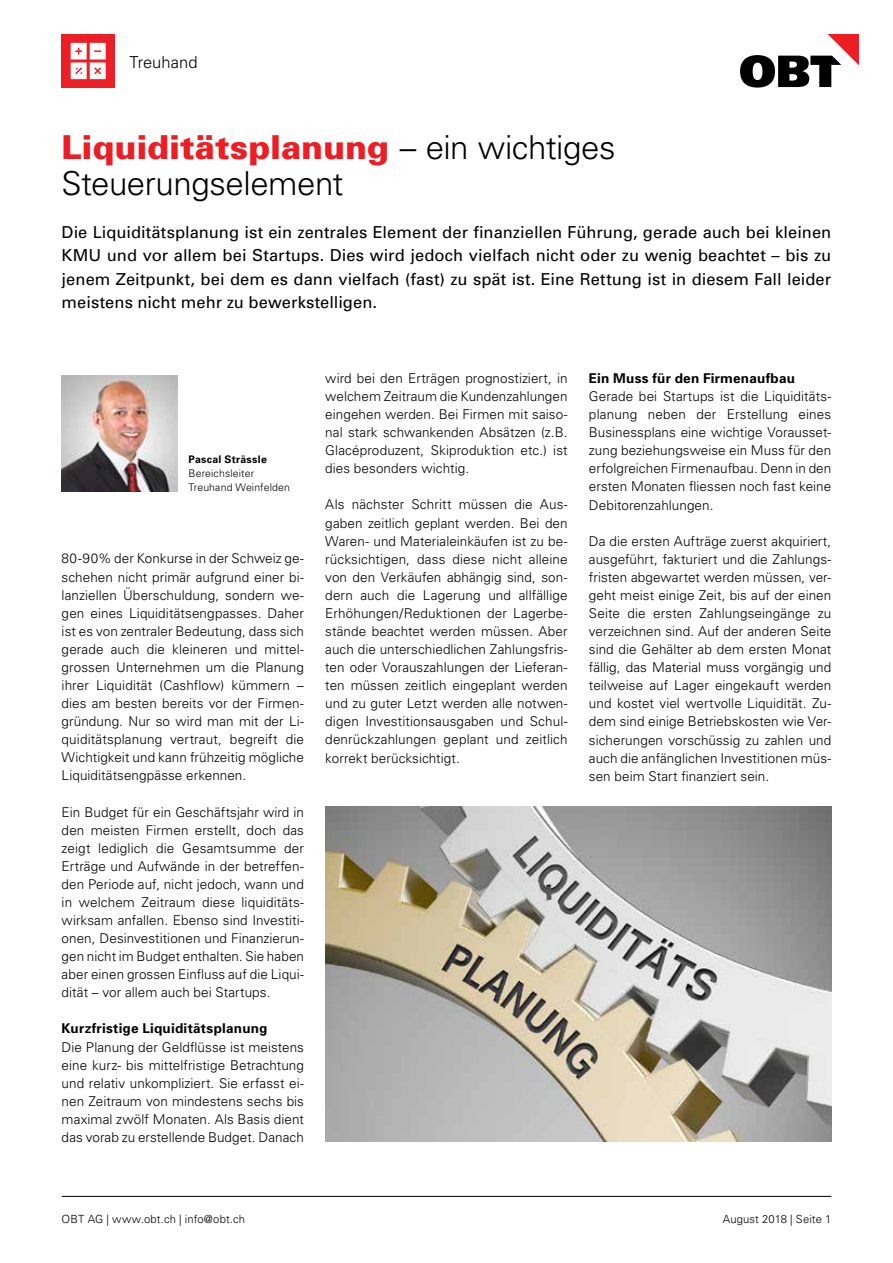
<style>
.page{position:relative;width:893px;height:1263px;background:#fff}
.page>*{position:absolute;margin:0;border:0;box-sizing:border-box;transform-origin:0 0}
.t1{font:300 33px/36px "Univers";letter-spacing:-.015em;color:#000}
.t2{font:16.5px/23.2px "Univers";letter-spacing:.005em;color:#000;text-align:justify}
.t3{font:300 16.5px "Univers";letter-spacing:.005em;color:#000}
.t4{font:300 13.5px/18.1px "Univers";letter-spacing:.005em;color:#000;text-align:justify}
.t5{font:700 13.5px "Univers";letter-spacing:.02em;color:#000}
.t6{font:300 11.25px "Univers";letter-spacing:.01em;color:#000}
.t7{font:300 10.5px/14.2px "Univers";letter-spacing:.01em;color:#000}
.t8{font:700 10.5px "Univers";letter-spacing:.03em;color:#000}
.s1{font-weight:900;color:#ed1d24}
</style>
<div class="page">
<svg style="left:740px;top:34px;width:119px;height:54px"></svg>
<hr style="left:62px;top:1196px;width:769px;height:1px;background:#000">
<img style="left:62px;top:376px;width:115px;height:115px">
<img style="left:325px;top:807px;width:506px;height:335px">
<div style="left:62px;top:34px;width:53px;height:53px;background:#ec1e26"></div>
<svg style="left:71px;top:43px;width:35px;height:36px"></svg>
<p class="t3" style="left:130px;top:52px;width:69px">Treuhand</p>
<h1 class="t1" style="left:62px;top:130px;width:555px"><span class="s1">Liquiditätsplanung</span> – ein wichtiges<br>Steuerungselement</h1>
<p class="t2" style="left:62px;top:221px;width:771px">Die Liquiditätsplanung ist ein zentrales Element der finanziellen Führung, gerade auch bei kleinen KMU und vor allem bei Startups. Dies wird jedoch vielfach nicht oder zu wenig beachtet – bis zu jenem Zeitpunkt, bei dem es dann vielfach (fast) zu spät ist. Eine Rettung ist in diesem Fall leider meistens nicht mehr zu bewerkstelligen.</p>
<p class="t8" style="left:189px;top:453px;width:80px">Pascal Strässle</p>
<p class="t7" style="left:189px;top:466px;width:103px">Bereichsleiter<br>Treuhand Weinfelden</p>
<p class="t4" style="left:62px;top:550px;width:244px">80-90% der Konkurse in der Schweiz ge&shy;schehen nicht primär aufgrund einer bi&shy;lanziellen Überschuldung, sondern we&shy;gen eines Liquiditätsengpasses. Daher ist es von zentraler Bedeutung, dass sich gerade auch die kleineren und mittel&shy;grossen Unternehmen um die Planung ihrer Liquidität (Cashflow) kümmern – dies am besten bereits vor der Firmen&shy;gründung. Nur so wird man mit der Li&shy;quiditätsplanung vertraut, begreift die Wichtigkeit und kann frühzeitig mögliche Liquiditätsengpässe erkennen.</p>
<p class="t4" style="left:62px;top:803px;width:244px">Ein Budget für ein Geschäftsjahr wird in den meisten Firmen erstellt, doch das zeigt lediglich die Gesamtsumme der Erträge und Aufwände in der betreffen&shy;den Periode auf, nicht jedoch, wann und in welchem Zeitraum diese liquiditäts&shy;wirksam anfallen. Ebenso sind Investiti&shy;onen, Desinvestitionen und Finanzierun&shy;gen nicht im Budget enthalten. Sie haben aber einen grossen Einfluss auf die Liqui&shy;dität – vor allem auch bei Startups.</p>
<p class="t5" style="left:62px;top:1020px;width:207px">Kurzfristige Liquiditätsplanung</p>
<p class="t4" style="left:62px;top:1038px;width:244px">Die Planung der Geldflüsse ist meistens eine kurz- bis mittelfristige Betrachtung und relativ unkompliziert. Sie erfasst ei&shy;nen Zeitraum von mindestens sechs bis maximal zwölf Monaten. Als Basis dient das vorab zu erstellende Budget. Danach</p>
<p class="t4" style="left:325px;top:369px;width:244px">wird bei den Erträgen prognostiziert, in welchem Zeitraum die Kundenzahlungen eingehen werden. Bei Firmen mit saiso&shy;nal stark schwankenden Absätzen (z.B.<br>Glacéproduzent, Skiproduktion etc.) ist dies besonders wichtig.</p>
<p class="t4" style="left:325px;top:496px;width:244px">Als nächster Schritt müssen die Aus&shy;gaben zeitlich geplant werden. Bei den Waren- und Materialeinkäufen ist zu be&shy;rücksichtigen, dass diese nicht alleine von den Verkäufen abhängig sind, son&shy;dern auch die Lagerung und allfällige Erhöhungen/Reduktionen der Lagerbe&shy;stände beachtet werden müssen. Aber auch die unterschiedlichen Zahlungsfris&shy;ten oder Vorauszahlungen der Lieferan&shy;ten müssen zeitlich eingeplant werden und zu guter Letzt werden alle notwen&shy;digen Investitionsausgaben und Schul&shy;denrückzahlungen geplant und zeitlich korrekt berücksichtigt.</p>
<p class="t5" style="left:589px;top:370px;width:208px">Ein Muss für den Firmenaufbau</p>
<p class="t4" style="left:589px;top:387px;width:244px">Gerade bei Startups ist die Liquiditäts&shy;planung neben der Erstellung eines Businessplans eine wichtige Vorausset&shy;zung beziehungsweise ein Muss für den erfolgreichen Firmenaufbau. Denn in den ersten Monaten fliessen noch fast keine Debitorenzahlungen.</p>
<p class="t4" style="left:589px;top:532px;width:244px">Da die ersten Aufträge zuerst akquiriert, ausgeführt, fakturiert und die Zahlungs&shy;fristen abgewartet werden müssen, ver&shy;geht meist einige Zeit, bis auf der einen Seite die ersten Zahlungseingänge zu verzeichnen sind. Auf der anderen Seite sind die Gehälter ab dem ersten Monat fällig, das Material muss vorgängig und teilweise auf Lager eingekauft werden und kostet viel wertvolle Liquidität. Zu&shy;dem sind einige Betriebskosten wie Ver&shy;sicherungen vorschüssig zu zahlen und auch die anfänglichen Investitionen müs&shy;sen beim Start finanziert sein.</p>
<p class="t6" style="left:62px;top:1212px;width:185px">OBT AG | www.obt.ch | info@obt.ch</p>
<p class="t6" style="left:723px;top:1212px;width:110px">August 2018 | Seite 1</p>
</div>
